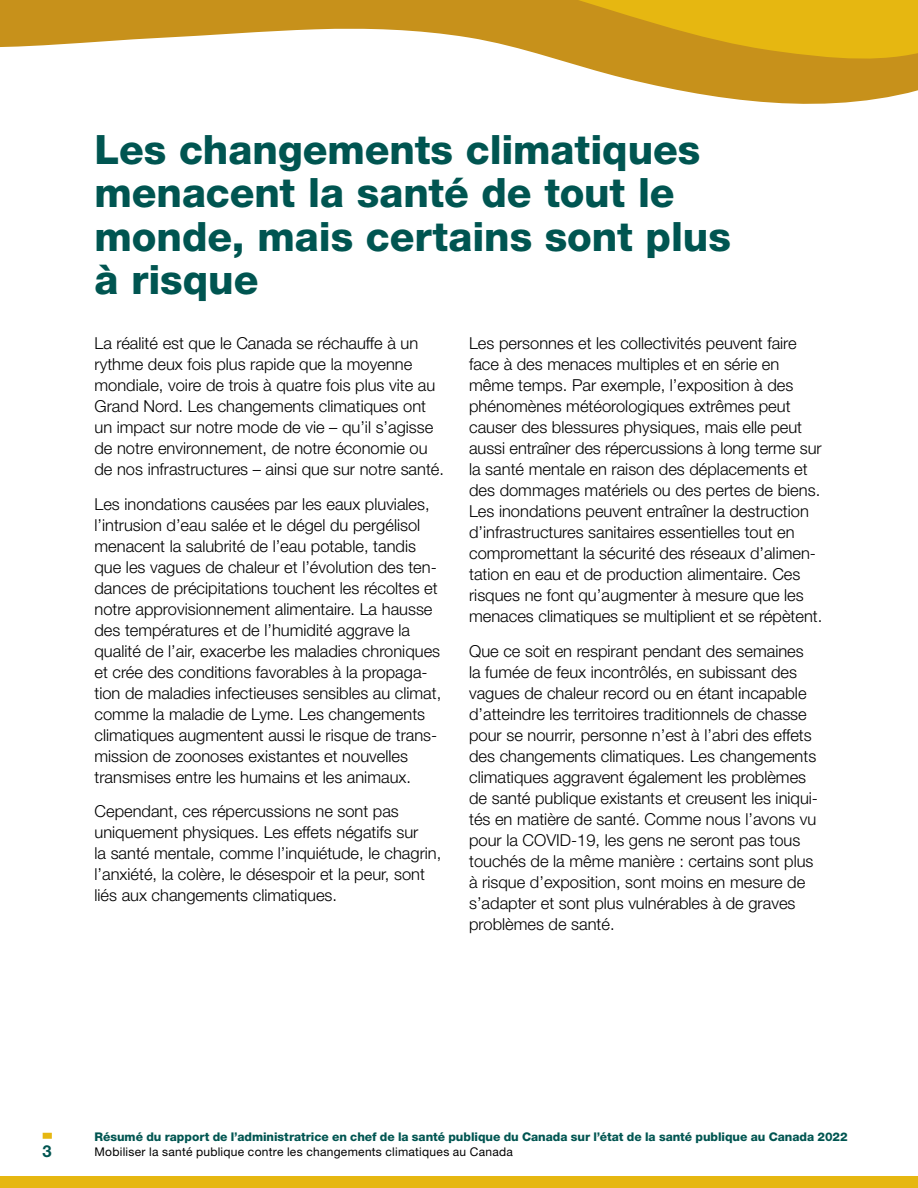
<style>
.page{position:relative;width:918px;height:1188px;background:#fff}
.page>*{position:absolute;margin:0;border:0;box-sizing:border-box;transform-origin:0 0}
.H2a{font:800 40.5px/43.5px "Helvetica Neue LT Std";color:#005551}
.Body{font:300 16.5px/21px "Helvetica Neue LT Std";color:#000}
.t1{font:700 16.5px "Helvetica Neue LT Std";color:#005551}
.t2{font:800 12px "Helvetica Neue LT Std";color:#005551}
.t3{font:12px "Helvetica Neue LT Std";letter-spacing:.025em;color:#000}
</style>
<div class="page">
<div style="left:43px;top:1133px;width:9px;height:6px;background:#e6b711"></div>
<div style="left:0;top:1176px;width:918px;height:12px;background:#e6b711"></div>
<svg style="left:0;top:0;width:918px;height:104px"></svg>
<p class="H2a" style="left:94px;top:128px;width:638px">Les changements climatiques menacent la santé de tout le monde, mais certains sont plus à risque</p>
<p class="Body" style="left:94px;top:332px;width:351px">La réalité est que le Canada se réchauffe à un rythme deux fois plus rapide que la moyenne mondiale, voire de trois à quatre fois plus vite au Grand Nord. Les changements climatiques ont un impact sur notre mode de vie – qu’il s’agisse de notre environnement, de notre économie ou de nos infrastructures – ainsi que sur notre santé.</p>
<p class="Body" style="left:94px;top:493px;width:348px">Les inondations causées par les eaux pluviales, l’intrusion d’eau salée et le dégel du pergélisol menacent la salubrité de l’eau potable, tandis que les vagues de chaleur et l’évolution des ten&shy;dances de précipitations touchent les récoltes et notre approvisionnement alimentaire. La hausse des températures et de l’humidité aggrave la qualité de l’air, exacerbe les maladies chroniques et crée des conditions favorables à la propaga&shy;tion de maladies infectieuses sensibles au climat, comme la maladie de Lyme. Les changements climatiques augmentent aussi le risque de trans&shy;mission de zoonoses existantes et nouvelles transmises entre les humains et les animaux.</p>
<p class="Body" style="left:94px;top:800px;width:348px">Cependant, ces répercussions ne sont pas uniquement physiques. Les effets négatifs sur<br>la santé mentale, comme l’inquiétude, le chagrin, l’anxiété, la colère, le désespoir et la peur, sont liés aux changements climatiques.</p>
<p class="Body" style="left:469px;top:332px;width:355px">Les personnes et les collectivités peuvent faire face à des menaces multiples et en série en même temps. Par exemple, l’exposition à des phénomènes météorologiques extrêmes peut causer des blessures physiques, mais elle peut aussi entraîner des répercussions à long terme sur la santé mentale en raison des déplacements et des dommages matériels ou des pertes de biens.<br>Les inondations peuvent entraîner la destruction d’infrastructures sanitaires essentielles tout en compromettant la sécurité des réseaux d’alimen&shy;tation en eau et de production alimentaire. Ces risques ne font qu’augmenter à mesure que les menaces climatiques se multiplient et se répètent.</p>
<p class="Body" style="left:469px;top:640px;width:350px">Que ce soit en respirant pendant des semaines la fumée de feux incontrôlés, en subissant des vagues de chaleur record ou en étant incapable d’atteindre les territoires traditionnels de chasse pour se nourrir, personne n’est à l’abri des effets des changements climatiques. Les changements climatiques aggravent également les problèmes de santé publique existants et creusent les iniqui&shy;tés en matière de santé. Comme nous l’avons vu pour la COVID-19, les gens ne seront pas tous touchés de la même manière : certains sont plus à risque d’exposition, sont moins en mesure de s’adapter et sont plus vulnérables à de graves problèmes de santé.</p>
<p class="t1" style="left:43px;top:1141px;width:11px">3</p>
<p class="t2" style="left:94px;top:1130px;width:755px">Résumé du rapport de l’administratrice en chef de la santé publique du Canada sur l’état de la santé publique au Canada 2022</p>
<p class="t3" style="left:94px;top:1144px;width:420px">Mobiliser la santé publique contre les changements climatiques au Canada</p>
</div>
